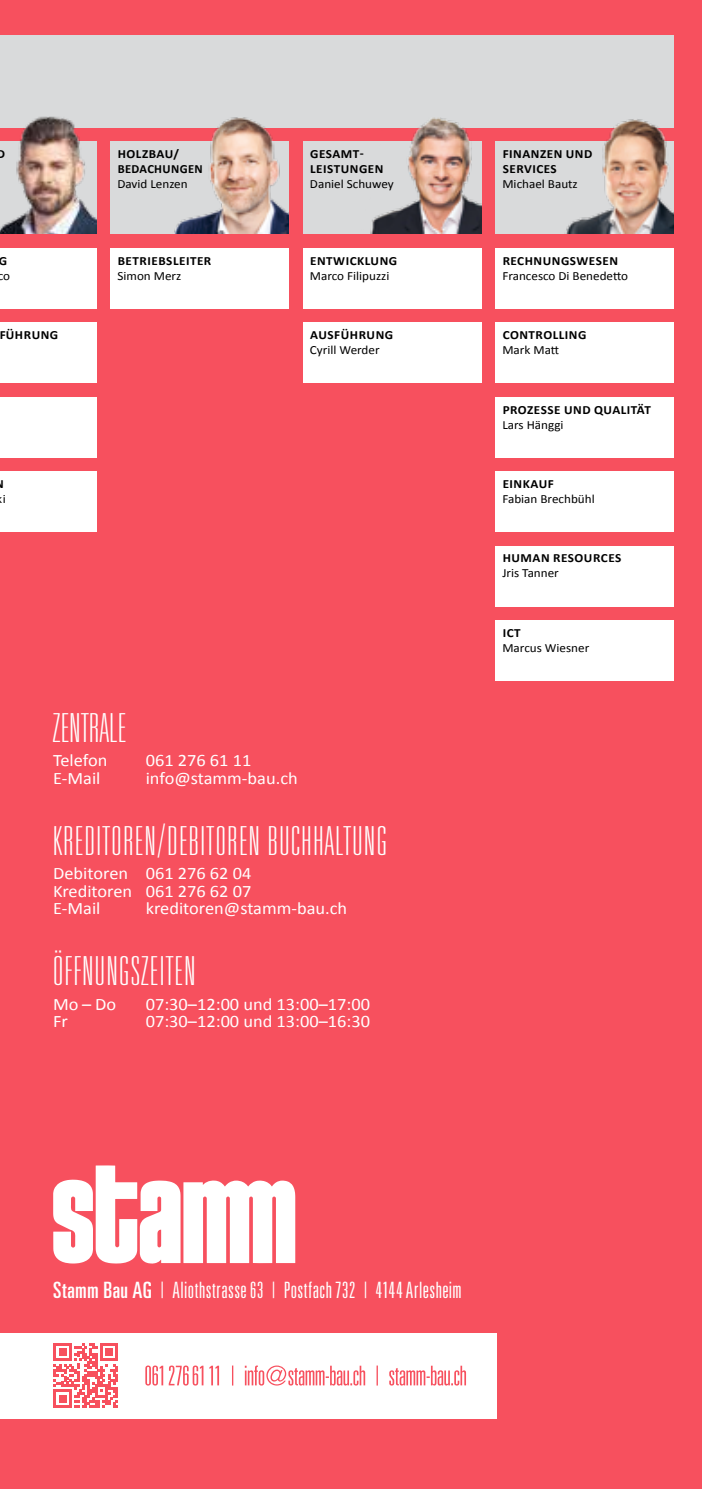
<style>
.page{position:relative;width:702px;height:1489px;background:#fff}
.page>*{position:absolute;margin:0;border:0;box-sizing:border-box;transform-origin:0 0}
.t1{font:100 ultra-condensed 40px "Univers";letter-spacing:.04em;color:#fff;scale:1.05 1}
.t2{font:100 ultra-condensed 40px "Univers";letter-spacing:.02em;color:#fff;scale:1.05 1}
.t3{font:300 ultra-condensed 22.5px "Univers";letter-spacing:.02em;color:#fff}
.t4{font:17.5px/17.5px "Calibri";color:#fff;text-align:justify;scale:1.05 1}
.t5{font:700 12.5px/15px "Calibri";letter-spacing:.04em;color:#000;scale:1.05 1}
.t6{font:12.5px "Calibri";color:#000;scale:1.05 1}
.s1{font-weight:400}
</style>
<div class="page">
<div style="left:0;top:0;width:702px;height:1488px;background:#f7505e"></div>
<div style="left:0;top:1332px;width:496px;height:85px;background:#fff"></div>
<svg style="left:145px;top:1365px;width:321px;height:20px"></svg>
<svg style="left:54px;top:1343px;width:64px;height:64px"></svg>
<svg style="left:53px;top:1165px;width:242px;height:98px"></svg>
<div style="left:0;top:35px;width:673px;height:93px;background:#d9dadb"></div>
<div style="left:303px;top:142px;width:178px;height:92px;background:#d9dadb"></div>
<div style="left:303px;top:248px;width:178px;height:60px;background:#fff"></div>
<div style="left:303px;top:322px;width:178px;height:61px;background:#fff"></div>
<img style="left:339px;top:117px;width:142px;height:117px">
<div style="left:0;top:248px;width:96px;height:60px;background:#fff"></div>
<div style="left:0;top:322px;width:96px;height:61px;background:#fff"></div>
<div style="left:0;top:397px;width:96px;height:60px;background:#fff"></div>
<div style="left:0;top:471px;width:96px;height:60px;background:#fff"></div>
<img style="left:0;top:116px;width:96px;height:118px">
<div style="left:110px;top:142px;width:179px;height:92px;background:#d9dadb"></div>
<img style="left:143px;top:117px;width:146px;height:117px">
<div style="left:495px;top:248px;width:178px;height:60px;background:#fff"></div>
<div style="left:495px;top:142px;width:178px;height:92px;background:#d9dadb"></div>
<div style="left:495px;top:546px;width:178px;height:60px;background:#fff"></div>
<div style="left:495px;top:620px;width:178px;height:60px;background:#fff"></div>
<img style="left:536px;top:119px;width:137px;height:115px">
<div style="left:495px;top:322px;width:178px;height:61px;background:#fff"></div>
<div style="left:495px;top:397px;width:178px;height:60px;background:#fff"></div>
<div style="left:495px;top:471px;width:178px;height:60px;background:#fff"></div>
<div style="left:110px;top:248px;width:179px;height:60px;background:#fff"></div>
<p class="t5" style="left:-4px;top:147px;width:9px">D</p>
<p class="t5" style="left:118px;top:147px;width:82px">HOLZBAU/<br>BEDACHUNGEN</p>
<p class="t6" style="left:117px;top:176px;width:68px">David Lenzen</p>
<p class="t5" style="left:310px;top:147px;width:71px">GESAMT-<br>LEISTUNGEN</p>
<p class="t6" style="left:310px;top:176px;width:81px">Daniel Schuwey</p>
<p class="t5" style="left:502px;top:147px;width:87px">FINANZEN UND<br>SERVICES</p>
<p class="t6" style="left:502px;top:176px;width:73px">Michael Bautz</p>
<p class="t5" style="left:-2px;top:253px;width:9px">G</p>
<p class="t6" style="left:-2px;top:267px;width:13px">co</p>
<p class="t5" style="left:118px;top:253px;width:91px">BETRIEBSLEITER</p>
<p class="t6" style="left:117px;top:267px;width:62px">Simon Merz</p>
<p class="t5" style="left:310px;top:253px;width:84px">ENTWICKLUNG</p>
<p class="t6" style="left:310px;top:267px;width:77px">Marco Filipuzzi</p>
<p class="t5" style="left:502px;top:253px;width:111px">RECHNUNGSWESEN</p>
<p class="t6" style="left:502px;top:267px;width:121px">Francesco Di Benedetto</p>
<p class="t5" style="left:-1px;top:327px;width:58px">FÜHRUNG</p>
<p class="t5" style="left:310px;top:327px;width:81px">AUSFÜHRUNG</p>
<p class="t6" style="left:310px;top:342px;width:68px">Cyrill Werder</p>
<p class="t5" style="left:502px;top:327px;width:81px">CONTROLLING</p>
<p class="t6" style="left:502px;top:342px;width:56px">Mark Matt</p>
<p class="t5" style="left:502px;top:402px;width:143px">PROZESSE UND QUALITÄT</p>
<p class="t6" style="left:502px;top:416px;width:60px">Lars Hänggi</p>
<p class="t5" style="left:-4px;top:476px;width:10px">N</p>
<p class="t6" style="left:-3px;top:491px;width:10px">ki</p>
<p class="t5" style="left:502px;top:476px;width:50px">EINKAUF</p>
<p class="t6" style="left:502px;top:491px;width:89px">Fabian Brechbühl</p>
<p class="t5" style="left:502px;top:550px;width:114px">HUMAN RESOURCES</p>
<p class="t6" style="left:502px;top:565px;width:55px">Jris Tanner</p>
<p class="t5" style="left:502px;top:625px;width:19px">ICT</p>
<p class="t6" style="left:502px;top:639px;width:84px">Marcus Wiesner</p>
<h1 class="t2" style="left:53px;top:707px;width:71px">ZENTRALE</h1>
<h3 class="t4" style="left:53px;top:751px;width:53px">Telefon</h3>
<h3 class="t4" style="left:146px;top:751px;width:102px">061 276 61 11</h3>
<h3 class="t4" style="left:53px;top:769px;width:47px">E-Mail</h3>
<h3 class="t4" style="left:146px;top:769px;width:146px">info@stamm-bau.ch</h3>
<h1 class="t1" style="left:53px;top:820px;width:319px">KREDITOREN/DEBITOREN BUCHHALTUNG</h1>
<h3 class="t4" style="left:53px;top:864px;width:190px">Debitoren 061 276 62 04<br>Kreditoren 061 276 62 07<br>E-Mail</h3>
<h3 class="t4" style="left:146px;top:899px;width:193px">kreditoren@stamm-bau.ch</h3>
<h1 class="t1" style="left:53px;top:950px;width:137px">ÖFFNUNGSZEITEN</h1>
<h3 class="t4" style="left:53px;top:995px;width:61px">Mo – Do</h3>
<h3 class="t4" style="left:146px;top:995px;width:215px">07:30–12:00 und 13:00–17:00</h3>
<h3 class="t4" style="left:53px;top:1012px;width:16px">Fr</h3>
<h3 class="t4" style="left:146px;top:1012px;width:215px">07:30–12:00 und 13:00–16:30</h3>
<h2 class="t3" style="left:53px;top:1277px;width:410px"><span class="s1">Stamm Bau AG</span> | Aliothstrasse 63 | Postfach 732 | 4144 Arlesheim</h2>
</div>
